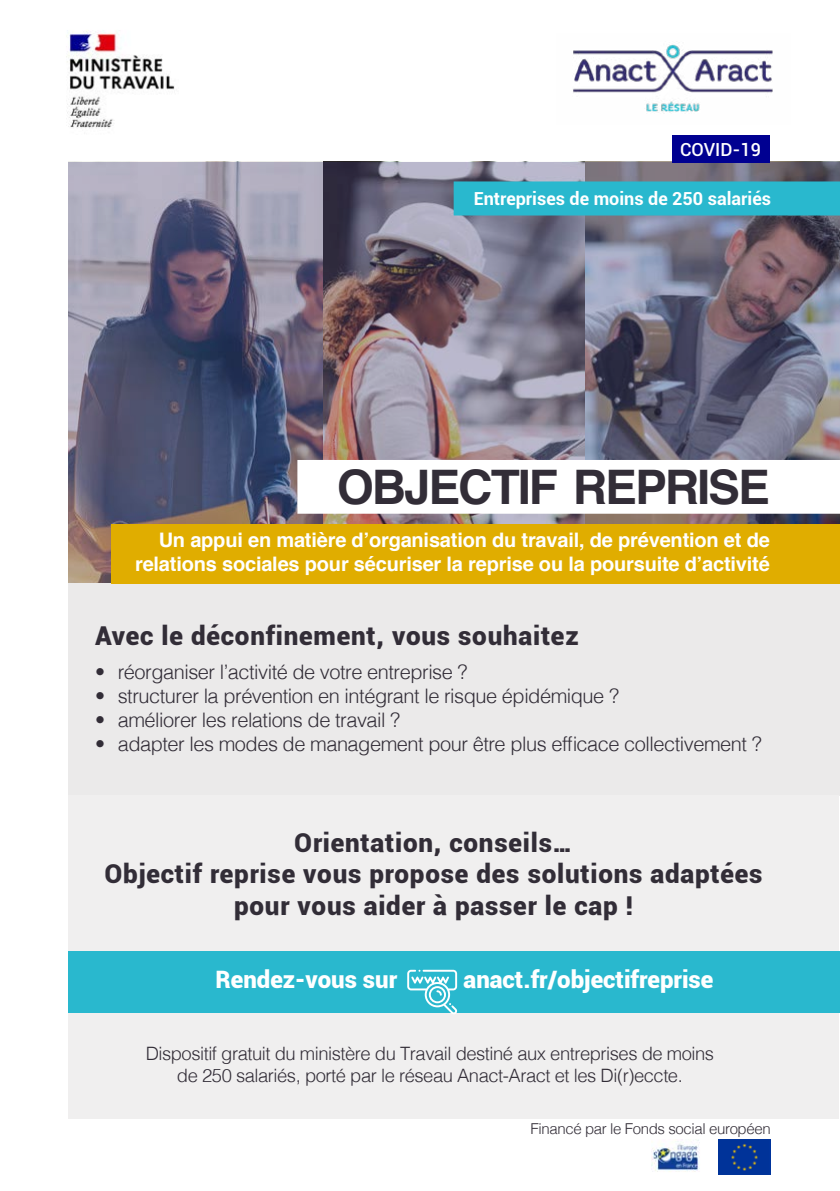
<style>
.page{position:relative;width:840px;height:1191px;background:#fff}
.page>*{position:absolute;margin:0;border:0;box-sizing:border-box;transform-origin:0 0}
.t1{font:700 47.6px "Helvetica";letter-spacing:-.045em;color:#322d37}
.t2{font:900 26px/31.2px "Roboto";letter-spacing:.03em;color:#322d37;text-align:center}
.t3{font:900 24px "Roboto";color:#fff}
.t4{font:300 20px "Helvetica";letter-spacing:-.025em;color:#322d37}
.t5{font:700 20px/24px "Helvetica";letter-spacing:-.01em;color:#fff;text-align:right}
.t6{font:300 18.4px/22px "Helvetica";letter-spacing:-.025em;color:#322d37;text-align:center}
.t7{font:700 18px "Roboto";color:#fff}
.t8{font:500 18px "Roboto";color:#fff}
.t9{font:300 15px "Helvetica";letter-spacing:-.025em;color:#322d37}
</style>
<div class="page">
<img style="left:68px;top:162px;width:771px;height:421px">
<div style="left:68px;top:583px;width:771px;height:212px;background:#ebeaea"></div>
<img style="left:66px;top:30px;width:109px;height:99px">
<img style="left:573px;top:44px;width:200px;height:68px">
<div style="left:68px;top:795px;width:770px;height:324px;background:#f0efef"></div>
<div style="left:68px;top:951px;width:771px;height:61px;background:#29b8ce"></div>
<div style="left:453px;top:181px;width:386px;height:34px;background:#29b8ce"></div>
<div style="left:298px;top:461px;width:540px;height:52px;background:#fff"></div>
<div style="left:297px;top:460px;width:542px;height:54px;border:2px solid #fff"></div>
<div style="left:111px;top:524px;width:728px;height:59px;background:#e0ad00"></div>
<svg style="left:407px;top:969px;width:50px;height:45px"></svg>
<img style="left:718px;top:1140px;width:52px;height:34px">
<img style="left:651px;top:1139px;width:49px;height:33px">
<div style="left:672px;top:135px;width:97px;height:27px;background:#000091"></div>
<p class="t8" style="left:679px;top:137px;width:82px">COVID-19</p>
<p class="t7" style="left:473px;top:186px;width:299px">Entreprises de moins de 250 salariés</p>
<h1 class="t1" style="left:336px;top:449px;width:434px">OBJECTIF REPRISE</h1>
<p class="t5" style="left:135px;top:528px;width:636px">Un appui en matière d’organisation du travail, de prévention et de relations sociales pour sécuriser la reprise ou la poursuite d’activité</p>
<h2 class="t2" style="left:95px;top:619px;width:485px">Avec le déconfinement, vous souhaitez</h2>
<p class="t4" style="left:95px;top:654px;width:374px">• réorganiser l’activité de votre entreprise ?</p>
<p class="t4" style="left:95px;top:678px;width:525px">• structurer la prévention en intégrant le risque épidémique ?</p>
<p class="t4" style="left:95px;top:702px;width:306px">• améliorer les relations de travail ?</p>
<p class="t4" style="left:95px;top:726px;width:667px">• adapter les modes de management pour être plus efficace collectivement ?</p>
<h2 class="t2" style="left:104px;top:826px;width:659px">Orientation, conseils…<br>Objectif reprise vous propose des solutions adaptées pour vous aider à passer le cap !</h2>
<p class="t3" style="left:215px;top:962px;width:183px">Rendez-vous sur</p>
<p class="t3" style="left:463px;top:962px;width:251px">anact.fr/objectifreprise</p>
<p class="t6" style="left:146px;top:1041px;width:569px">Dispositif gratuit du ministère du Travail destiné aux entreprises de moins de 250 salariés, porté par le réseau Anact-Aract et les Di(r)eccte.</p>
<p class="t9" style="left:530px;top:1115px;width:241px">Financé par le Fonds social européen</p>
</div>
